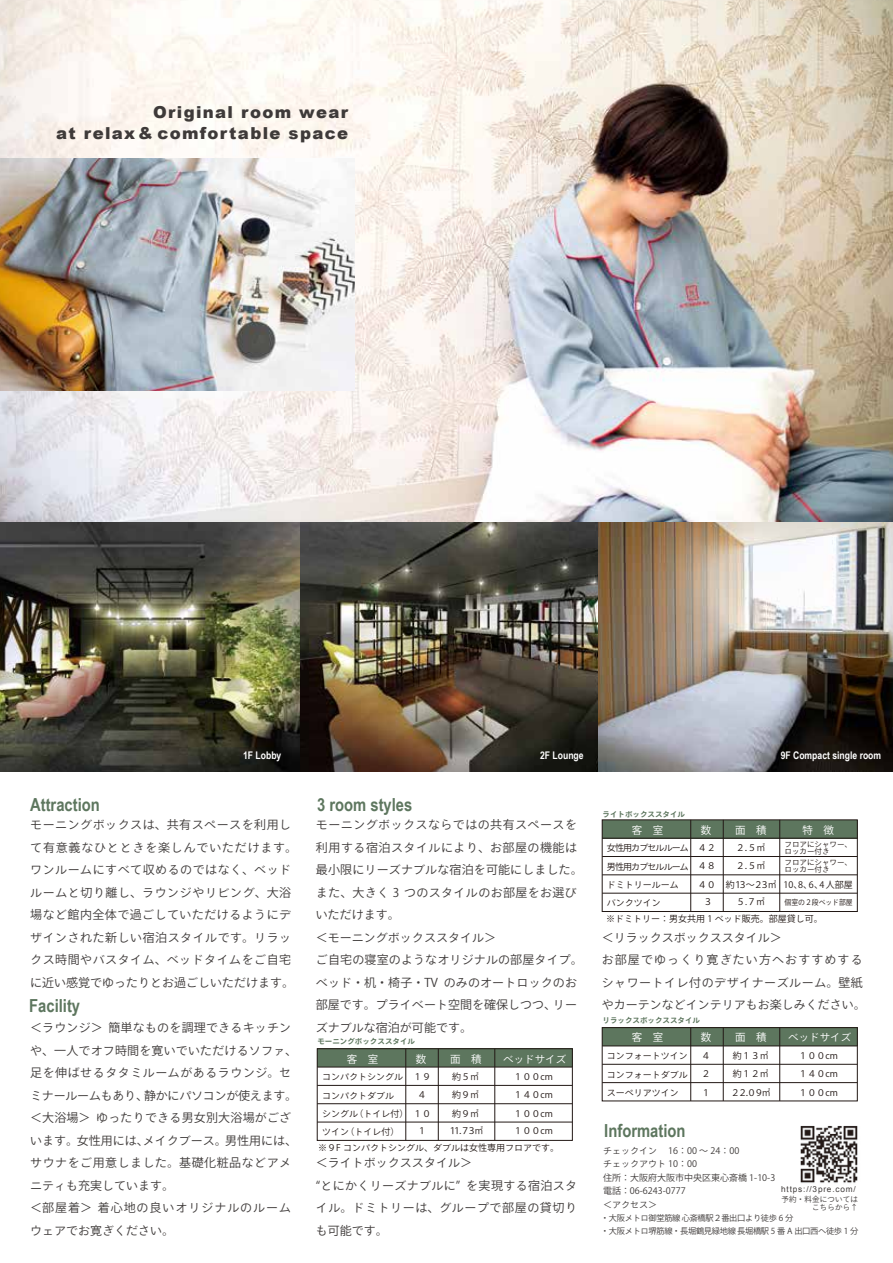
<style>
.page{position:relative;width:893px;height:1263px;background:#fff}
.page>*{position:absolute;margin:0;border:0;box-sizing:border-box;transform-origin:0 0}
.t1{font:700 18px "Arial Narrow";color:#5d765e}
.t2{font:900 16.5px/20.4px "Arial";letter-spacing:.08em;color:#3e3a39;text-align:right}
.t3{font:12px/22.5px "Ryo Gothic Plus N";letter-spacing:.03em;color:#3e3a39}
.t4{font:12px/22.5px "Ryo Gothic Plus N";letter-spacing:.01em;color:#3e3a39}
.t5{font:10.5px "Ryo Gothic Plus N";color:#fff}
.t6{font:700 10.5px "Arial Narrow";color:#fff}
.t7{font:9px/18.5px "Ryo Gothic Plus N";color:#221815;text-align:justify}
.t8{font:9px/13.5px "Ryo Gothic Plus N";color:#3e3a39}
.t9{font:8.25px/13.5px "Ryo Gothic Plus N";letter-spacing:-.04em;color:#3e3a39}
.t10{font:8.25px "Arial";letter-spacing:.1em;color:#3e3a39}
.t11{font:700 7.5px "Ryo Gothic Plus N";color:#5d765e}
.t12{font:7.5px/7.5px "Ryo Gothic Plus N";color:#221815}
.t13{font:7.5px/7.5px "Ryo Gothic Plus N";letter-spacing:.02em;color:#3e3a39;text-align:right}
.t14{font:7.5px "Ryo Gothic Plus N";color:#221815;scale:.91 1}
</style>
<div class="page">
<img style="left:0;top:0;width:893px;height:771px">
<img style="left:800px;top:1125px;width:58px;height:58px">
<img style="left:0;top:158px;width:354px;height:232px">
<div style="left:317px;top:1049px;width:255px;height:18px;background:#5d765e"></div>
<div style="left:317px;top:1048px;width:255px;height:92px;border:1px solid #221815"></div>
<hr style="left:317px;top:1085px;width:255px;height:1px;background:#221815">
<hr style="left:317px;top:1103px;width:255px;height:1px;background:#221815">
<hr style="left:317px;top:1067px;width:255px;height:1px;background:#221815">
<hr style="left:317px;top:1122px;width:255px;height:1px;background:#221815">
<hr style="left:406px;top:1049px;width:1px;height:91px;background:#221815">
<hr style="left:438px;top:1049px;width:1px;height:91px;background:#221815">
<hr style="left:495px;top:1049px;width:1px;height:91px;background:#221815">
<div style="left:602px;top:1027px;width:255px;height:19px;background:#5d765e"></div>
<div style="left:602px;top:1027px;width:255px;height:74px;border:1px solid #221815"></div>
<hr style="left:602px;top:1064px;width:255px;height:1px;background:#221815">
<hr style="left:602px;top:1082px;width:255px;height:1px;background:#221815">
<hr style="left:602px;top:1046px;width:255px;height:1px;background:#221815">
<hr style="left:690px;top:1027px;width:1px;height:74px;background:#221815">
<hr style="left:723px;top:1027px;width:1px;height:74px;background:#221815">
<hr style="left:779px;top:1027px;width:1px;height:74px;background:#221815">
<div style="left:602px;top:820px;width:255px;height:18px;background:#5d765e"></div>
<div style="left:602px;top:820px;width:255px;height:92px;border:1px solid #221815"></div>
<hr style="left:602px;top:856px;width:255px;height:1px;background:#221815">
<hr style="left:602px;top:874px;width:255px;height:1px;background:#221815">
<hr style="left:602px;top:838px;width:255px;height:1px;background:#221815">
<hr style="left:602px;top:893px;width:255px;height:1px;background:#221815">
<hr style="left:690px;top:820px;width:1px;height:91px;background:#221815">
<hr style="left:723px;top:820px;width:1px;height:91px;background:#221815">
<hr style="left:779px;top:820px;width:1px;height:91px;background:#221815">
<h2 class="t2" style="left:56px;top:102px;width:293px">Original room wear<br>at relax&amp; comfortable space</h2>
<p class="t6" style="left:243px;top:747px;width:40px">1F Lobby</p>
<p class="t6" style="left:540px;top:747px;width:45px">2F Lounge</p>
<p class="t6" style="left:781px;top:747px;width:102px">9F Compact single room</p>
<h1 class="t1" style="left:30px;top:791px;width:71px">Attraction</h1>
<p class="t3" style="left:30px;top:814px;width:269px">モーニングボックスは、共有スペースを利用して有意義なひとときを楽しんでいただけます。ワンルームにすべて収めるのではなく、ベッドルームと切り離し、ラウンジやリビング、大浴場など館内全体で過ごしていただけるようにデザインされた新しい宿泊スタイルです。リラックス時間やバスタイム、ベッドタイムをご自宅に近い感覚でゆったりとお過ごしいただけます。</p>
<p class="t3" style="left:30px;top:1017px;width:269px">＜ラウンジ＞ 簡単なものを調理できるキッチンや、一人でオフ時間を寛いでいただけるソファ、足を伸ばせるタタミルームがあるラウンジ。セミナールームもあり、静かにパソコンが使えます。＜大浴場＞ ゆったりできる男女別大浴場がございます。女性用には、メイクブース。男性用には、サウナをご用意しました。基礎化粧品などアメニティも充実しています。<br>＜部屋着＞ 着心地の良いオリジナルのルームウェアでお寛ぎください。</p>
<h1 class="t1" style="left:29px;top:992px;width:52px">Facility</h1>
<h1 class="t1" style="left:317px;top:791px;width:97px">3 room styles</h1>
<p class="t4" style="left:316px;top:814px;width:268px">モーニングボックスならではの共有スペースを利用する宿泊スタイルにより、お部屋の機能は最小限にリーズナブルな宿泊を可能にしました。また、大きく 3 つのスタイルのお部屋をお選びいただけます。<br>＜モーニングボックススタイル＞<br>ご自宅の寝室のようなオリジナルの部屋タイプ。ベッド・机・椅子・TV のみのオートロックのお部屋です。プライベート空間を確保しつつ、リーズナブルな宿泊が可能です。</p>
<p class="t11" style="left:317px;top:1037px;width:99px">モーニングボックススタイル</p>
<p class="t5" style="left:347px;top:1052px;width:33px">客　室</p>
<p class="t5" style="left:416px;top:1052px;width:12px">数</p>
<p class="t5" style="left:450px;top:1052px;width:33px">面　積</p>
<p class="t5" style="left:503px;top:1052px;width:64px">ベッドサイズ</p>
<p class="t7" style="left:322px;top:1087px;width:88px;line-height:18px;text-align:left">コンパクトダブル<br>シングル（トイレ付）ツイン（トイレ付）</p>
<p class="t7" style="left:452px;top:1067px;width:28px">約５㎡約９㎡約９㎡</p>
<p class="t7" style="left:448px;top:1122px;width:37px">１１．７３㎡</p>
<p class="t7" style="left:322px;top:1067px;width:110px">コンパクトシングル １９</p>
<p class="t7" style="left:417px;top:1086px;width:10px">４</p>
<p class="t7" style="left:413px;top:1104px;width:19px">１０</p>
<p class="t7" style="left:417px;top:1122px;width:10px">１</p>
<p class="t7" style="left:514px;top:1067px;width:41px">１００cm１４０cm１００cm</p>
<p class="t7" style="left:514px;top:1122px;width:41px">１００cm</p>
<p class="t7" style="left:318px;top:1139px;width:242px">※９F コンパクトシングル、ダブルは女性専用フロアです。</p>
<p class="t3" style="left:316px;top:1152px;width:263px">＜ライトボックススタイル＞<br>“とにかくリーズナブルに” を実現する宿泊スタイル。ドミトリーは、グループで部屋の貸切りも可能です。</p>
<p class="t11" style="left:602px;top:809px;width:84px">ライトボックススタイル</p>
<p class="t5" style="left:632px;top:823px;width:33px">客　室</p>
<p class="t5" style="left:701px;top:823px;width:12px">数</p>
<p class="t5" style="left:735px;top:823px;width:33px">面　積</p>
<p class="t5" style="left:802px;top:823px;width:33px">特　徴</p>
<p class="t7" style="left:607px;top:858px;width:83px;line-height:18px;text-align:left">男性用カプセルルームドミトリールームバンクツイン</p>
<p class="t12" style="left:784px;top:840px;width:69px">フロアにシャワー、ロッカー付き</p>
<p class="t12" style="left:784px;top:858px;width:69px">フロアにシャワー、ロッカー付き</p>
<p class="t7" style="left:783px;top:875px;width:71px">10、8、6、4人部屋</p>
<p class="t7" style="left:726px;top:838px;width:53px;text-align:center">２．５㎡<br>２．５㎡<br>約１３～２３㎡</p>
<p class="t7" style="left:736px;top:893px;width:30px">５.７㎡</p>
<p class="t7" style="left:698px;top:838px;width:19px;text-indent:-91px">女性用カプセルルーム ４２<br>４８<br>４０</p>
<p class="t7" style="left:703px;top:893px;width:10px">３</p>
<p class="t14" style="left:784px;top:898px;width:77px">個室の２段ベッド部屋</p>
<p class="t7" style="left:606px;top:910px;width:218px">※ドミトリー：男女共用 1 ベッド販売。部屋貸し可。</p>
<p class="t3" style="left:602px;top:927px;width:265px">＜リラックスボックススタイル＞<br>お部屋でゆっくり寛ぎたい方へおすすめするシャワートイレ付のデザイナーズルーム。壁紙やカーテンなどインテリアもお楽しみください。</p>
<p class="t11" style="left:602px;top:1015px;width:99px">リラックスボックススタイル</p>
<p class="t5" style="left:632px;top:1031px;width:33px">客　室</p>
<p class="t5" style="left:701px;top:1031px;width:12px">数</p>
<p class="t5" style="left:735px;top:1031px;width:33px">面　積</p>
<p class="t5" style="left:788px;top:1031px;width:64px">ベッドサイズ</p>
<p class="t7" style="left:607px;top:1066px;width:82px">コンフォートダブルスーペリアツイン</p>
<p class="t7" style="left:607px;top:1046px;width:82px">コンフォートツイン</p>
<p class="t7" style="left:702px;top:1046px;width:10px">４<br>２<br>１</p>
<p class="t7" style="left:731px;top:1046px;width:41px;text-align:left">約１３㎡約１２㎡<br>２２．０９㎡</p>
<p class="t7" style="left:798px;top:1046px;width:41px">１００cm１４０cm１００cm</p>
<h1 class="t1" style="left:604px;top:1117px;width:83px">Information</h1>
<p class="t8" style="left:603px;top:1144px;width:174px">チェックイン　 16：00 ～ 24：00<br>チェックアウト 10：00<br>住所：大阪府大阪市中央区東心斎橋 1-10-3電話： 06-6243-0777<br>＜アクセス＞</p>
<p class="t9" style="left:601px;top:1211px;width:259px">・大阪メトロ御堂筋線 心斎橋駅２番出口より徒歩 6 分<br>・大阪メトロ堺筋線・長堀鶴見緑地線 長堀橋駅 5 番 A 出口西へ徒歩 1 分</p>
<p class="t10" style="left:781px;top:1184px;width:76px">https://3pre.com/</p>
<p class="t13" style="left:781px;top:1196px;width:78px">予約・料金についてはこちらから↑</p>
</div>
